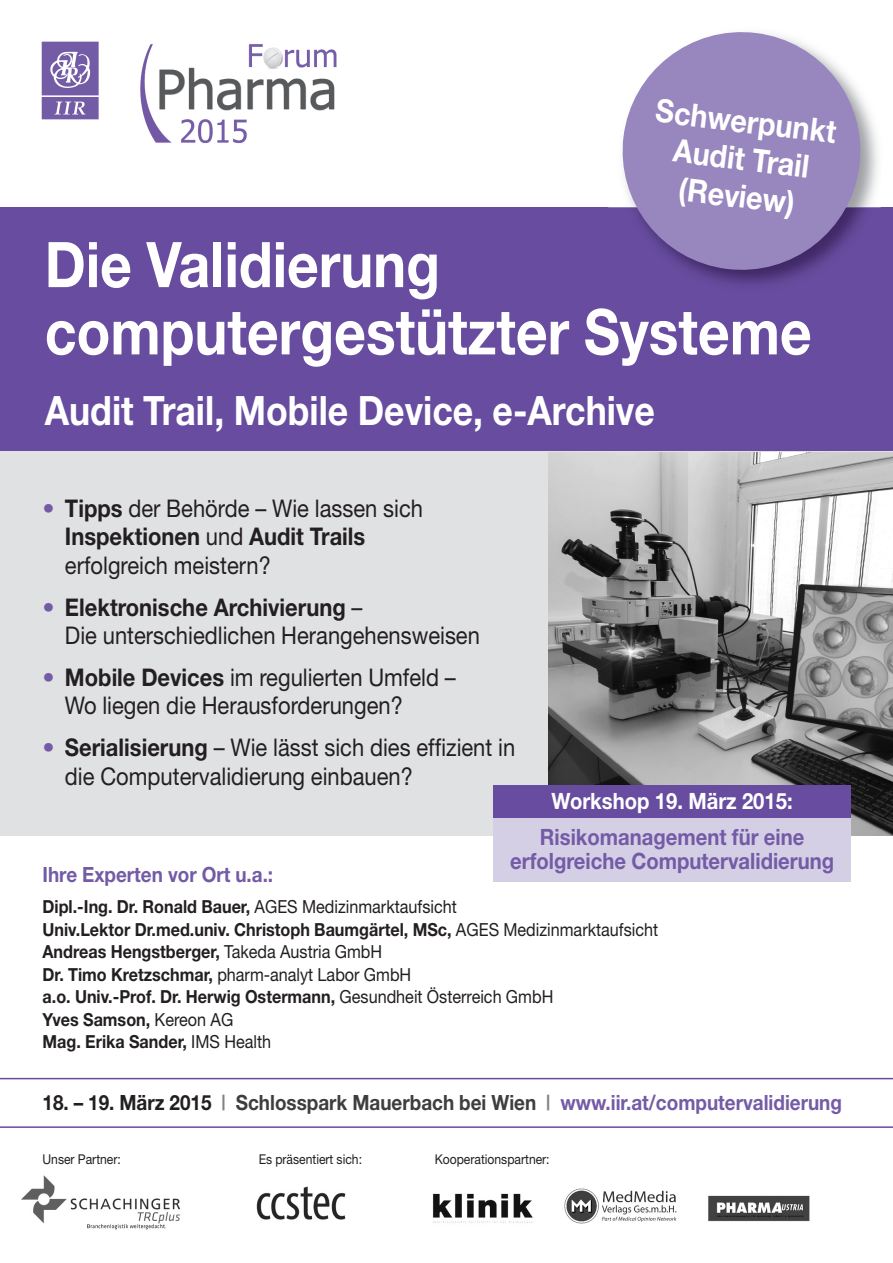
<style>
.page{position:relative;width:893px;height:1263px;background:#fff}
.page>*{position:absolute;margin:0;border:0;box-sizing:border-box;transform-origin:0 0}
.t1{font:700 63px/67.2px "Helvetica Neue";color:#fff;scale:.88 1}
.t2{font:700 40.5px "Helvetica Neue";color:#fff;scale:.88 1}
.t3{font:700 31.95px/37.7px "Helvetica Neue";color:#fff;text-align:center;scale:.9 1}
.t4{font:24.45px/28.7px "Helvetica Neue";color:#231f20;scale:.9 1}
.t5{font:700 22.5px/24px "Helvetica Neue";color:#745ba6;text-align:center;scale:.9 1}
.t6{font:700 22.5px "Helvetica Neue";color:#fff;scale:.9 1}
.t7{font:700 21px "Helvetica Neue";color:#745ba6;scale:.9 1}
.t8{font:700 18px/22.5px "Helvetica Neue";color:#231f20;scale:.9 1}
.t9{font:13.5px "Helvetica Neue";color:#231f20;scale:.9 1}
.s1{color:#745ba6}
.s2{font-weight:700}
.s3{font-weight:400}
.s4{color:#231f20}
.s5{color:#808285}
.s6{color:#3e3e3f}
</style>
<div class="page">
<hr style="left:0;top:1078px;width:893px;height:1px;background:#674c9f">
<div style="left:0;top:444px;width:893px;height:392px;background:#e0e1e3"></div>
<div style="left:0;top:208px;width:893px;height:243px;background:#674c9f"></div>
<img style="left:41px;top:41px;width:58px;height:79px">
<img style="left:608px;top:109px;width:285px;height:99px">
<svg style="left:615px;top:32px;width:252px;height:245px;fill:#9886be"></svg>
<img style="left:140px;top:44px;width:197px;height:99px">
<img style="left:564px;top:1188px;width:113px;height:36px">
<img style="left:433px;top:1193px;width:100px;height:30px">
<img style="left:256px;top:1186px;width:90px;height:34px">
<img style="left:708px;top:1195px;width:102px;height:27px">
<img style="left:21px;top:1175px;width:160px;height:55px">
<img style="left:549px;top:452px;width:344px;height:384px">
<hr style="left:0;top:1126px;width:893px;height:2px;background:#674c9f">
<div style="left:493px;top:785px;width:357px;height:96px;background:#d5cfe6"></div>
<div style="left:493px;top:785px;width:357px;height:32px;background:#674c9f"></div>
<h3 class="t3" style="left:658px;top:94px;width:203px;rotate:7deg">Schwerpunkt<br>Audit Trail (Review)</h3>
<h1 class="t1" style="left:45px;top:237px;width:873px">Die Validierung computergestützter Systeme</h1>
<h2 class="t2" style="left:45px;top:396px;width:695px">Audit Trail, Mobile Device, e-Archive</h2>
<h3 class="t4" style="left:65px;top:496px;width:399px;text-indent:-23px"><span class="s1">•</span> <span class="s2">Tipps</span> der Behörde – Wie lassen sich<br><span class="s2">Inspektionen</span> und <span class="s2">Audit Trails </span>erfolgreich meistern?</h3>
<h3 class="t4" style="left:65px;top:595px;width:463px;text-indent:-23px"><span class="s1">•</span> <span class="s2">Elektronische Archivierung</span> –<br>Die unterschiedlichen Herangehensweisen</h3>
<h3 class="t4" style="left:65px;top:665px;width:436px;text-indent:-23px"><span class="s1">•</span> <span class="s2">Mobile Devices</span> im regulierten Umfeld –<br>Wo liegen die Herausforderungen?</h3>
<h3 class="t4" style="left:65px;top:735px;width:502px;text-indent:-23px"><span class="s1">•</span> <span class="s2">Serialisierung</span> – Wie lässt sich dies effizient in die Computervalidierung einbauen?</h3>
<p class="t6" style="left:552px;top:793px;width:269px">Workshop 19. März 2015:</p>
<p class="t5" style="left:510px;top:827px;width:361px">Risikomanagement für eine erfolgreiche Computervalidierung</p>
<p class="t7" style="left:43px;top:867px;width:258px">Ihre Experten vor Ort u.a.:</p>
<p class="t8" style="left:43px;top:897px;width:686px">Dipl.-Ing. Dr. Ronald Bauer, <span class="s3">AGES Medizinmarktaufsicht<br></span>Univ.Lektor Dr.med.univ. Christoph Baumgärtel, MSc, <span class="s3">AGES Medizinmarktaufsicht </span>Andreas Hengstberger, <span class="s3">Takeda Austria GmbH<br></span>Dr. Timo Kretzschmar, <span class="s3">pharm-analyt Labor GmbH<br></span>a.o. Univ.-Prof. Dr. Herwig Ostermann, <span class="s3">Gesundheit Österreich GmbH<br></span>Yves Samson, <span class="s3">Kereon AG<br></span>Mag. Erika Sander, <span class="s3">IMS Health</span></p>
<p class="t7" style="left:43px;top:1095px;width:890px"><span class="s4">18. – 19. März 2015</span> <span class="s5">|</span> <span class="s6">Schlosspark Mauerbach bei Wien</span> <span class="s5">|</span> www.iir.at/computervalidierung</p>
<p class="t9" style="left:43px;top:1154px;width:89px">Unser Partner:</p>
<p class="t9" style="left:259px;top:1154px;width:116px">Es präsentiert sich:</p>
<p class="t9" style="left:435px;top:1154px;width:129px">Kooperationspartner:</p>
</div>
